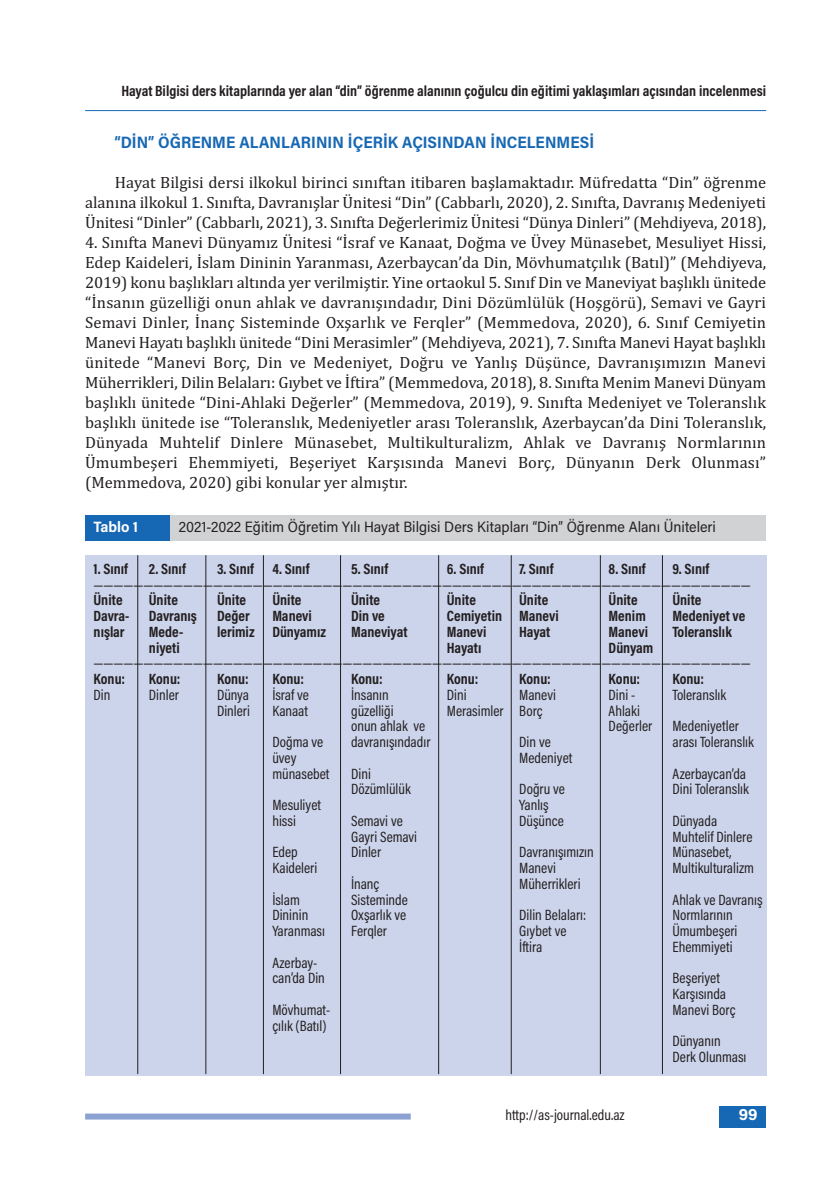
<style>
.page{position:relative;width:830px;height:1191px;background:#fff}
.page>*{position:absolute;margin:0;border:0;box-sizing:border-box;transform-origin:0 0}
.t1{font:16.5px/20px "Cambria";letter-spacing:-.01em;color:#231f20;text-align:justify}
.t2{font:700 16.5px "Acumin Pro Semi Cond";letter-spacing:.005em;color:#1768b4}
.t3{font:700 16.5px "Acumin Pro";color:#fff}
.t4{font:15px/15.8px "Acumin Pro Cond";color:#231f20}
.t5{font:700 15px "Acumin Pro Cond";color:#231f20}
.t6{font:15px "Acumin Pro Semi Cond";color:#231f20}
.t7{font:700 15px "Acumin Pro Semi Cond";color:#fff}
</style>
<div class="page">
<hr style="left:85px;top:110px;width:680px;height:1px;background:#1768b4">
<div style="left:719px;top:1106px;width:46px;height:21px;background:#1768b4"></div>
<div style="left:85px;top:1113px;width:325px;height:6px;background:#8ca2d2"></div>
<div style="left:85px;top:555px;width:680px;height:521px;background:#ccd4eb"></div>
<hr style="left:137px;top:555px;width:1px;height:519px;background:#231f20">
<hr style="left:205px;top:555px;width:1px;height:519px;background:#231f20">
<hr style="left:263px;top:555px;width:1px;height:519px;background:#231f20">
<hr style="left:340px;top:555px;width:1px;height:519px;background:#231f20">
<hr style="left:438px;top:555px;width:1px;height:519px;background:#231f20">
<hr style="left:510px;top:555px;width:1px;height:519px;background:#231f20">
<hr style="left:599px;top:555px;width:1px;height:519px;background:#231f20">
<hr style="left:661px;top:555px;width:1px;height:519px;background:#231f20">
<div style="left:85px;top:515px;width:85px;height:26px;background:#1768b4"></div>
<div style="left:170px;top:515px;width:595px;height:26px;background:#d1d2d4"></div>
<p class="t5" style="left:121px;top:85px;width:646px">Hayat Bilgisi ders kitaplarında yer alan “din” öğrenme alanının çoğulcu din eğitimi yaklaşımları açısından incelenmesi</p>
<p class="t2" style="left:115px;top:136px;width:480px">“DİN” ÖĞRENME ALANLARININ İÇERİK AÇISINDAN İNCELENMESİ</p>
<p class="t1" style="left:85px;top:172px;width:682px;text-indent:30px">Hayat Bilgisi dersi ilkokul birinci sınıftan itibaren başlamaktadır. Müfredatta “Din” öğrenme alanına ilkokul 1. Sınıfta, Davranışlar Ünitesi “Din” (Cabbarlı, 2020), 2. Sınıfta, Davranış Medeniyeti Ünitesi “Dinler” (Cabbarlı, 2021), 3. Sınıfta Değerlerimiz Ünitesi “Dünya Dinleri” (Mehdiyeva, 2018),</p>
<p class="t1" style="left:85px;top:232px;width:682px">4. Sınıfta Manevi Dünyamız Ünitesi “İsraf ve Kanaat, Doğma ve Üvey Münasebet, Mesuliyet Hissi, Edep Kaideleri, İslam Dininin Yaranması, Azerbaycan’da Din, Mövhumatçılık (Batıl)” (Mehdiyeva, 2019) konu başlıkları altında yer verilmiştir. Yine ortaokul 5. Sınıf Din ve Maneviyat başlıklı ünitede “İnsanın güzelliği onun ahlak ve davranışındadır, Dini Dözümlülük (Hoşgörü), Semavi ve Gayri Semavi Dinler, İnanç Sisteminde Oxşarlık ve Ferqler” (Memmedova, 2020), 6. Sınıf Cemiyetin Manevi Hayatı başlıklı ünitede “Dini Merasimler” (Mehdiyeva, 2021), 7. Sınıfta Manevi Hayat başlıklı ünitede “Manevi Borç, Din ve Medeniyet, Doğru ve Yanlış Düşünce, Davranışımızın Manevi Müherrikleri, Dilin Belaları: Gıybet ve İftira” (Memmedova, 2018), 8. Sınıfta Menim Manevi Dünyam başlıklı ünitede “Dini-Ahlaki Değerler” (Memmedova, 2019), 9. Sınıfta Medeniyet ve Toleranslık başlıklı ünitede ise “Toleranslık, Medeniyetler arası Toleranslık, Azerbaycan’da Dini Toleranslık, Dünyada Muhtelif Dinlere Münasebet, Multikulturalizm, Ahlak ve Davranış Normlarının Ümumbeşeri Ehemmiyeti, Beşeriyet Karşısında Manevi Borç, Dünyanın Derk Olunması” (Memmedova, 2020) gibi konular yer almıştır.</p>
<p class="t7" style="left:94px;top:520px;width:46px">TABLO 1</p>
<p class="t6" style="left:179px;top:520px;width:538px">2021-2022 Eğitim Öğretim Yılı Hayat Bilgisi Ders Kitapları “Din” Öğrenme Alanı Üniteleri</p>
<p class="t5" style="left:94px;top:563px;width:36px">1. Sınıf</p>
<p class="t5" style="left:149px;top:563px;width:38px">2. Sınıf</p>
<p class="t5" style="left:217px;top:563px;width:94px">3. Sınıf 4. Sınıf</p>
<p class="t5" style="left:351px;top:563px;width:38px">5. Sınıf</p>
<p class="t5" style="left:446px;top:563px;width:39px">6. Sınıf</p>
<p class="t5" style="left:519px;top:563px;width:36px">7. Sınıf</p>
<p class="t5" style="left:608px;top:563px;width:38px">8. Sınıf</p>
<p class="t5" style="left:672px;top:563px;width:38px">9. Sınıf</p>
<p class="t4" style="left:94px;top:577px;width:658px">——————————————————————————————————————————————————————————————————</p>
<p class="t5" style="left:94px;top:594px;width:30px">Ünite</p>
<p class="t5" style="left:149px;top:594px;width:30px">Ünite</p>
<p class="t5" style="left:217px;top:594px;width:30px">Ünite</p>
<p class="t5" style="left:272px;top:594px;width:30px">Ünite</p>
<p class="t5" style="left:351px;top:594px;width:30px">Ünite</p>
<p class="t5" style="left:446px;top:594px;width:30px">Ünite</p>
<p class="t5" style="left:519px;top:594px;width:30px">Ünite</p>
<p class="t5" style="left:608px;top:594px;width:30px">Ünite</p>
<p class="t5" style="left:672px;top:594px;width:30px">Ünite</p>
<p class="t5" style="left:94px;top:610px;width:37px">Davra-</p>
<p class="t5" style="left:149px;top:610px;width:49px">Davranış</p>
<p class="t5" style="left:217px;top:610px;width:34px">Değer</p>
<p class="t5" style="left:272px;top:610px;width:41px">Manevi</p>
<p class="t5" style="left:351px;top:610px;width:35px">Din ve</p>
<p class="t5" style="left:446px;top:610px;width:113px">Cemiyetin Manevi</p>
<p class="t5" style="left:608px;top:610px;width:39px">Menim</p>
<p class="t5" style="left:672px;top:610px;width:74px">Medeniyet ve</p>
<p class="t5" style="left:94px;top:626px;width:33px">nışlar</p>
<p class="t5" style="left:149px;top:626px;width:36px">Mede-</p>
<p class="t5" style="left:217px;top:626px;width:110px">lerimiz Dünyamız</p>
<p class="t5" style="left:351px;top:626px;width:58px">Maneviyat</p>
<p class="t5" style="left:446px;top:626px;width:41px">Manevi</p>
<p class="t5" style="left:519px;top:626px;width:33px">Hayat</p>
<p class="t5" style="left:608px;top:626px;width:41px">Manevi</p>
<p class="t5" style="left:672px;top:626px;width:61px">Toleranslık</p>
<p class="t5" style="left:149px;top:642px;width:32px">niyeti</p>
<p class="t5" style="left:446px;top:642px;width:36px">Hayatı</p>
<p class="t5" style="left:608px;top:642px;width:46px">Dünyam</p>
<p class="t4" style="left:94px;top:656px;width:658px">——————————————————————————————————————————————————————————————————</p>
<p class="t5" style="left:94px;top:673px;width:33px">Konu:</p>
<p class="t5" style="left:149px;top:673px;width:33px">Konu:</p>
<p class="t5" style="left:217px;top:673px;width:33px">Konu:</p>
<p class="t5" style="left:272px;top:673px;width:33px">Konu:</p>
<p class="t5" style="left:351px;top:673px;width:33px">Konu:</p>
<p class="t5" style="left:446px;top:673px;width:33px">Konu:</p>
<p class="t5" style="left:519px;top:673px;width:33px">Konu:</p>
<p class="t5" style="left:608px;top:673px;width:33px">Konu:</p>
<p class="t5" style="left:672px;top:673px;width:33px">Konu:</p>
<p class="t4" style="left:94px;top:688px;width:18px">Din</p>
<p class="t4" style="left:149px;top:688px;width:31px">Dinler</p>
<p class="t4" style="left:217px;top:688px;width:34px">Dünya</p>
<p class="t4" style="left:272px;top:688px;width:38px">İsraf ve</p>
<p class="t4" style="left:351px;top:688px;width:39px">İnsanın</p>
<p class="t4" style="left:446px;top:688px;width:21px">Dini</p>
<p class="t4" style="left:519px;top:688px;width:38px">Manevi</p>
<p class="t4" style="left:608px;top:688px;width:28px">Dini -</p>
<p class="t4" style="left:672px;top:688px;width:55px">Toleranslık</p>
<p class="t4" style="left:217px;top:703px;width:34px">Dinleri</p>
<p class="t4" style="left:272px;top:703px;width:37px">Kanaat</p>
<p class="t4" style="left:351px;top:703px;width:44px">güzelliği</p>
<p class="t4" style="left:446px;top:703px;width:97px">Merasimler Borç</p>
<p class="t4" style="left:608px;top:703px;width:33px">Ahlaki</p>
<p class="t4" style="left:351px;top:719px;width:76px">onun ahlak ve</p>
<p class="t4" style="left:608px;top:719px;width:45px">Değerler</p>
<p class="t4" style="left:672px;top:719px;width:68px">Medeniyetler</p>
<p class="t4" style="left:272px;top:735px;width:52px">Doğma ve</p>
<p class="t4" style="left:351px;top:735px;width:81px">davranışındadır</p>
<p class="t4" style="left:519px;top:735px;width:33px">Din ve</p>
<p class="t4" style="left:672px;top:735px;width:83px">arası Toleranslık</p>
<p class="t4" style="left:272px;top:751px;width:26px">üvey</p>
<p class="t4" style="left:519px;top:751px;width:55px">Medeniyet</p>
<p class="t4" style="left:272px;top:766px;width:59px">münasebet</p>
<p class="t4" style="left:351px;top:766px;width:21px">Dini</p>
<p class="t4" style="left:672px;top:766px;width:75px">Azerbaycan’da</p>
<p class="t4" style="left:351px;top:782px;width:61px">Dözümlülük</p>
<p class="t4" style="left:519px;top:782px;width:47px">Doğru ve</p>
<p class="t4" style="left:672px;top:782px;width:78px">Dini Toleranslık</p>
<p class="t4" style="left:272px;top:798px;width:50px">Mesuliyet</p>
<p class="t4" style="left:519px;top:798px;width:31px">Yanlış</p>
<p class="t4" style="left:272px;top:814px;width:25px">hissi</p>
<p class="t4" style="left:351px;top:814px;width:53px">Semavi ve</p>
<p class="t4" style="left:519px;top:814px;width:46px">Düşünce</p>
<p class="t4" style="left:672px;top:814px;width:46px">Dünyada</p>
<p class="t4" style="left:351px;top:829px;width:67px">Gayri Semavi</p>
<p class="t4" style="left:672px;top:829px;width:81px">Muhtelif Dinlere</p>
<p class="t4" style="left:272px;top:845px;width:27px">Edep</p>
<p class="t4" style="left:351px;top:845px;width:31px">Dinler</p>
<p class="t4" style="left:519px;top:845px;width:76px">Davranışımızın</p>
<p class="t4" style="left:672px;top:845px;width:61px">Münasebet,</p>
<p class="t4" style="left:272px;top:861px;width:46px">Kaideleri</p>
<p class="t4" style="left:519px;top:861px;width:38px">Manevi</p>
<p class="t4" style="left:672px;top:861px;width:83px">Multikulturalizm</p>
<p class="t4" style="left:351px;top:877px;width:30px">İnanç</p>
<p class="t4" style="left:519px;top:877px;width:63px">Müherrikleri</p>
<p class="t4" style="left:272px;top:892px;width:29px">İslam</p>
<p class="t4" style="left:351px;top:892px;width:58px">Sisteminde</p>
<p class="t4" style="left:672px;top:892px;width:92px">Ahlak ve Davranış</p>
<p class="t4" style="left:272px;top:908px;width:37px">Dininin</p>
<p class="t4" style="left:351px;top:908px;width:57px">Oxşarlık ve</p>
<p class="t4" style="left:519px;top:908px;width:68px">Dilin Belaları:</p>
<p class="t4" style="left:672px;top:908px;width:62px">Normlarının</p>
<p class="t4" style="left:272px;top:924px;width:54px">Yaranması</p>
<p class="t4" style="left:351px;top:924px;width:37px">Ferqler</p>
<p class="t4" style="left:519px;top:924px;width:49px">Gıybet ve</p>
<p class="t4" style="left:672px;top:924px;width:66px">Ümumbeşeri</p>
<p class="t4" style="left:519px;top:940px;width:25px">İftira</p>
<p class="t4" style="left:672px;top:940px;width:62px">Ehemmiyeti</p>
<p class="t4" style="left:272px;top:955px;width:54px">Azerbay&shy;can’da Din</p>
<p class="t4" style="left:672px;top:971px;width:55px">Beşeriyet<br>Karşısında</p>
<p class="t4" style="left:272px;top:1003px;width:59px">Mövhumat-</p>
<p class="t4" style="left:672px;top:1003px;width:64px">Manevi Borç</p>
<p class="t4" style="left:272px;top:1018px;width:56px">çılık (Batıl)</p>
<p class="t4" style="left:672px;top:1034px;width:75px">Dünyanın<br>Derk Olunması</p>
<p class="t4" style="left:505px;top:1108px;width:120px">http://as-journal.edu.az</p>
<p class="t3" style="left:738px;top:1108px;width:20px">99</p>
</div>
